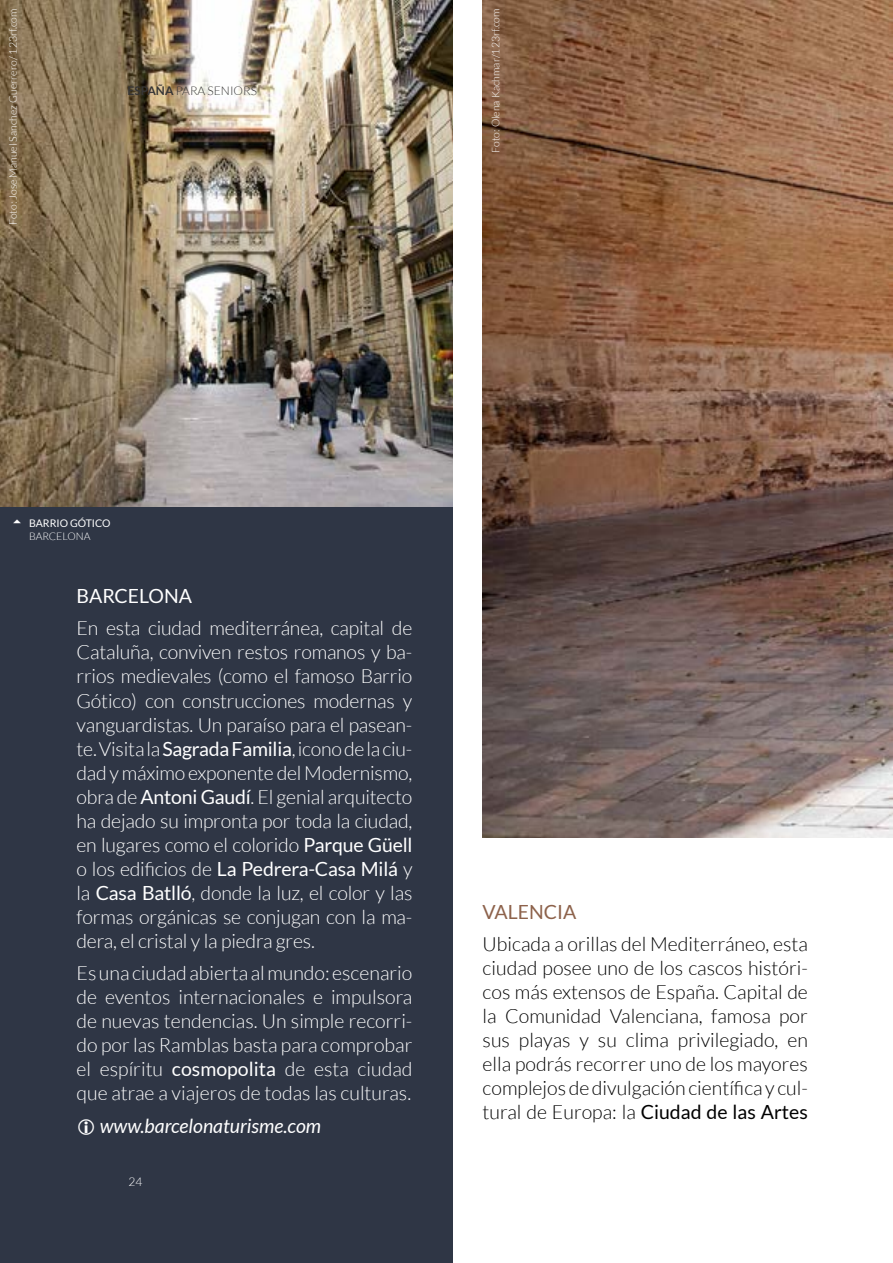
<style>
.page{position:relative;width:893px;height:1263px;background:#fff}
.page>*{position:absolute;margin:0;border:0;box-sizing:border-box;transform-origin:0 0}
.t1{font:300 19.5px/24px "Lato";letter-spacing:-.01em;color:#fff;text-align:justify}
.t2{font:300 19.5px/24px "Lato";color:#000;text-align:justify}
.t3{font:italic 19.5px "Lato";color:#fff}
.t4{font:19.5px "Lato";color:#fff}
.t5{font:19.5px "Lato";color:#8d624b}
.t6{font:300 12px "Lato";color:#363535}
.t7{font:300 12px "Lato";color:#fff}
.t8{font:300 10.5px "Lato";color:#fff}
.t9{font:10.5px "Lato";color:#fff}
.s1{font-weight:700}
.s2{font-weight:400}
</style>
<div class="page">
<img style="left:483px;top:0;width:410px;height:838px">
<div style="left:0;top:0;width:453px;height:1263px;background:#2f3645"></div>
<img style="left:0;top:0;width:453px;height:506px">
<p class="t8" style="left:8px;top:225px;width:218px;rotate:-90deg">Foto: Jose Manuel Sanchez Guerrero/ 123rf.com</p>
<p class="t8" style="left:490px;top:153px;width:146px;rotate:-90deg">Foto: Olena Kachmar/123rf.com</p>
<p class="t6" style="left:128px;top:84px;width:131px"><span class="s1">ESPAÑA</span> PARA SENIORS</p>
<p class="t9" style="left:29px;top:518px;width:83px">BARRIO GÓTICO</p>
<p class="t8" style="left:29px;top:530px;width:63px">BARCELONA</p>
<p class="t4" style="left:77px;top:585px;width:117px">BARCELONA</p>
<p class="t1" style="left:77px;top:616px;width:337px">En esta ciudad mediterránea, capital de Cataluña, conviven restos romanos y ba&shy;rrios medievales (como el famoso Barrio Gótico) con construcciones modernas y vanguardistas. Un paraíso para el pasean&shy;te. Visita la <span class="s2">Sagrada Familia</span>, icono de la ciu&shy;dad y máximo exponente del Modernismo, obra de <span class="s2">Antoni Gaudí</span>. El genial arquitecto ha dejado su impronta por toda la ciudad, en lugares como el colorido <span class="s2">Parque Güell </span>o los edificios de <span class="s2">La Pedrera-Casa Milá</span> y la <span class="s2">Casa Batlló</span>, donde la luz, el color y las formas orgánicas se conjugan con la ma&shy;dera, el cristal y la piedra gres.</p>
<p class="t1" style="left:77px;top:961px;width:337px">Es una ciudad abierta al mundo: escenario de eventos internacionales e impulsora de nuevas tendencias. Un simple recorri&shy;do por las Ramblas basta para comprobar el espíritu <span class="s2">cosmopolita</span> de esta ciudad que atrae a viajeros de todas las culturas.</p>
<p class="t3" style="left:100px;top:1115px;width:223px">www.barcelonaturisme.com</p>
<p class="t7" style="left:128px;top:1175px;width:15px">24</p>
<p class="t5" style="left:483px;top:901px;width:95px">VALENCIA</p>
<p class="t2" style="left:483px;top:932px;width:327px">Ubicada a orillas del Mediterráneo, esta ciudad posee uno de los cascos históri&shy;cos más extensos de España. Capital de la Comunidad Valenciana, famosa por sus playas y su clima privilegiado, en ella podrás recorrer uno de los mayores complejos de divulgación científica y cul&shy;tural de Europa: la <span class="s2">Ciudad de las Artes</span></p>
</div>
